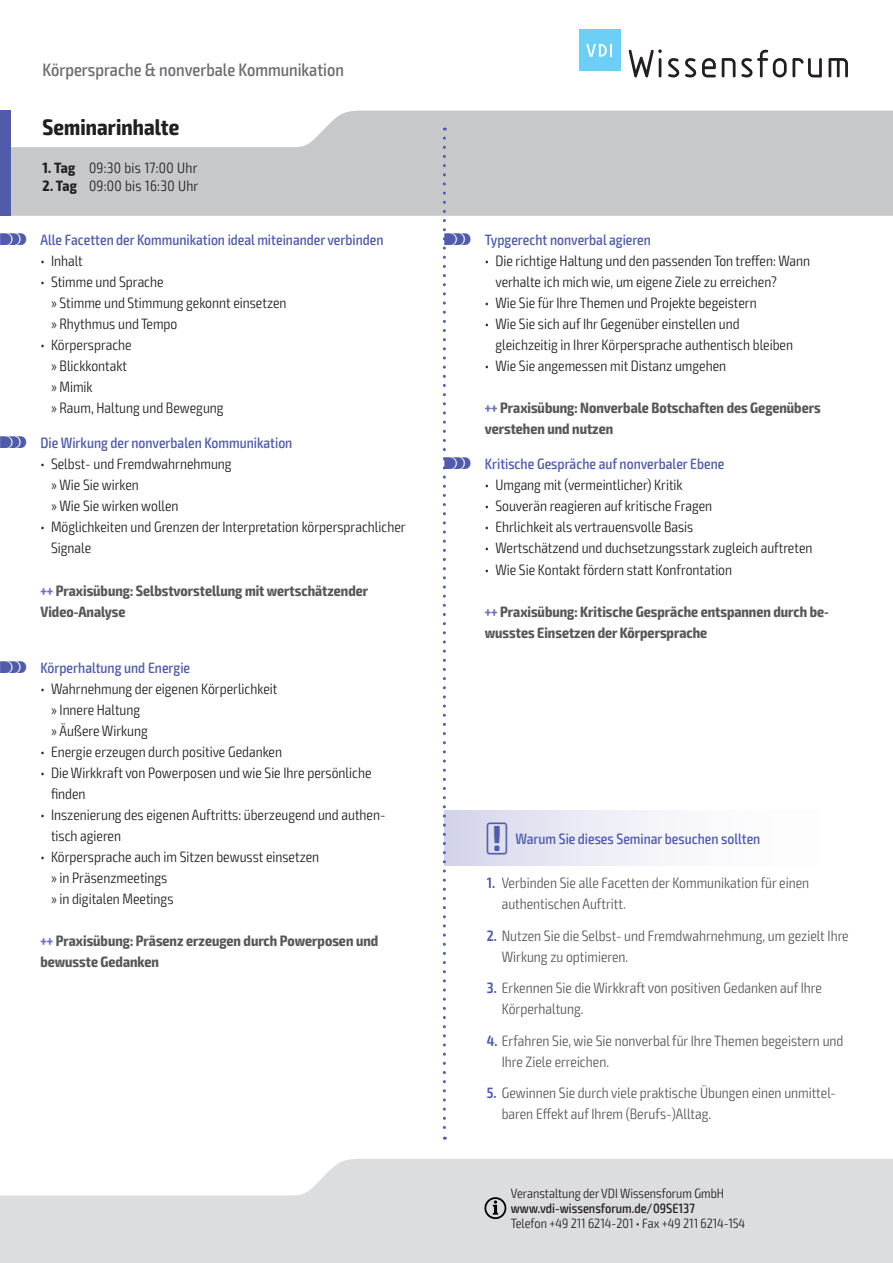
<style>
.page{position:relative;width:893px;height:1263px;background:#fff}
.page>*{position:absolute;margin:0;border:0;box-sizing:border-box;transform-origin:0 0}
.t1{font:700 condensed 22.5px "Exo 2";letter-spacing:.005em;color:#231f20}
.t2{font:500 condensed 18px "Exo 2";color:#6c6d70}
.t3{font:300 condensed 15px/21px "Exo 2";color:#231f20}
.t4{font:300 condensed 15px/21px "Exo 2";color:#57585a}
.t5{font:700 condensed 15px/21px "Exo 2";color:#57585a}
.t6{font:500 condensed 15px "Exo 2";color:#505ca9}
.t7{font:300 condensed 15px "Exo 2";letter-spacing:.02em;color:#231f20}
.t8{font:300 condensed 13.5px "Exo 2";color:#231f20}
.t9{font:500 condensed 13.5px "Exo 2";color:#231f20}
.s1{font-weight:700}
.s2{font-family:"VDI Iconset S4 A Regular";font-weight:400;font-stretch:normal}
.s3{color:#6e73b6}
.s4{font-weight:600;color:#505ca9}
</style>
<div class="page">
<svg style="left:0;top:1159px;width:893px;height:104px;fill:#dcdddf"></svg>
<svg style="left:11px;top:111px;width:882px;height:105px;fill:#c7c8ca"></svg>
<div style="left:0;top:111px;width:11px;height:105px;background:#505ca9"></div>
<svg style="left:484px;top:1197px;width:22px;height:22px"></svg>
<svg style="left:629px;top:49px;width:33px;height:28px"></svg>
<svg style="left:668px;top:58px;width:11px;height:19px"></svg>
<svg style="left:685px;top:58px;width:11px;height:19px"></svg>
<svg style="left:702px;top:58px;width:14px;height:19px"></svg>
<svg style="left:722px;top:58px;width:13px;height:19px"></svg>
<svg style="left:741px;top:50px;width:81px;height:27px"></svg>
<svg style="left:828px;top:58px;width:20px;height:19px"></svg>
<div style="left:579px;top:30px;width:41px;height:41px;background:#6bcff6"></div>
<svg style="left:586px;top:44px;width:26px;height:13px"></svg>
<div style="left:444px;top:810px;width:406px;height:55px;background:linear-gradient(to right,#d9d9ec,#fff)"></div>
<svg style="left:443px;top:138px;width:3px;height:1002px"></svg>
<p class="t2" style="left:43px;top:59px;width:303px">Körpersprache &amp; nonverbale Kommunikation</p>
<h1 class="t1" style="left:43px;top:113px;width:138px">Seminarinhalte</h1>
<p class="t7" style="left:43px;top:159px;width:157px"><span class="s1">1. Tag</span> 09:30 bis 17:00 Uhr</p>
<p class="t7" style="left:43px;top:177px;width:157px"><span class="s1">2. Tag</span> 09:00 bis 16:30 Uhr</p>
<p class="t6" style="left:0;top:230px;width:385px"><span class="s2">S</span> Alle Facetten der Kommunikation ideal miteinander verbinden</p>
<p class="t3" style="left:40px;top:250px;width:44px">• Inhalt</p>
<p class="t3" style="left:51px;top:271px;width:237px;text-indent:-11px">• Stimme und Sprache<br>» Stimme und Stimmung gekonnt einsetzen » Rhythmus und Tempo</p>
<p class="t3" style="left:51px;top:334px;width:174px;text-indent:-11px">• Körpersprache<br>» Blickkontakt<br>» Mimik<br>» Raum, Haltung und Bewegung</p>
<p class="t6" style="left:0;top:434px;width:294px"><span class="s2">S</span> Die Wirkung der nonverbalen Kommunikation</p>
<p class="t3" style="left:51px;top:454px;width:182px;text-indent:-11px">• Selbst- und Fremdwahrnehmung » Wie Sie wirken<br>» Wie Sie wirken wollen</p>
<p class="t3" style="left:51px;top:517px;width:356px;text-indent:-11px">• Möglichkeiten und Grenzen der Interpretation körpersprachlicher<br>Signale</p>
<p class="t5" style="left:40px;top:580px;width:329px"><span class="s3">+++</span> Praxisübung: Selbstvorstellung mit wertschätzender<br>Video-Analyse</p>
<p class="t6" style="left:0;top:659px;width:192px"><span class="s2">S</span> Körperhaltung und Energie</p>
<p class="t3" style="left:51px;top:679px;width:228px;text-indent:-11px">• Wahrnehmung der eigenen Körperlichkeit » Innere Haltung<br>» Äußere Wirkung</p>
<p class="t3" style="left:40px;top:742px;width:243px">• Energie erzeugen durch positive Gedanken</p>
<p class="t3" style="left:51px;top:763px;width:322px;text-indent:-11px">• Die Wirkkraft von Powerposen und wie Sie Ihre persönliche finden</p>
<p class="t3" style="left:51px;top:805px;width:336px;text-indent:-11px">• Inszenierung des eigenen Auftritts: überzeugend und authen&shy;tisch agieren</p>
<p class="t3" style="left:51px;top:847px;width:270px;text-indent:-11px">• Körpersprache auch im Sitzen bewusst einsetzen » in Präsenzmeetings<br>» in digitalen Meetings</p>
<p class="t5" style="left:40px;top:931px;width:339px"><span class="s3">+++</span> Praxisübung: Präsenz erzeugen durch Powerposen und bewusste Gedanken</p>
<p class="t6" style="left:444px;top:230px;width:208px"><span class="s2">S</span> Typgerecht nonverbal agieren</p>
<p class="t3" style="left:495px;top:250px;width:316px;text-indent:-11px">• Die richtige Haltung und den passenden Ton treffen: Wann verhalte ich mich wie, um eigene Ziele zu erreichen?</p>
<p class="t3" style="left:485px;top:292px;width:273px">• Wie Sie für Ihre Themen und Projekte begeistern</p>
<p class="t3" style="left:495px;top:313px;width:299px;text-indent:-11px">• Wie Sie sich auf Ihr Gegenüber einstellen und gleichzeitig in Ihrer Körpersprache authentisch bleiben</p>
<p class="t3" style="left:485px;top:355px;width:243px">• Wie Sie angemessen mit Distanz umgehen</p>
<p class="t5" style="left:485px;top:397px;width:337px"><span class="s3">+++</span> Praxisübung: Nonverbale Botschaften des Gegenübers verstehen und nutzen</p>
<p class="t6" style="left:444px;top:455px;width:282px"><span class="s2">S</span> Kritische Gespräche auf nonverbaler Ebene</p>
<p class="t3" style="left:485px;top:475px;width:199px">• Umgang mit (vermeintlicher) Kritik</p>
<p class="t3" style="left:485px;top:496px;width:229px">• Souverän reagieren auf kritische Fragen</p>
<p class="t3" style="left:485px;top:517px;width:210px">• Ehrlichkeit als vertrauensvolle Basis</p>
<p class="t3" style="left:485px;top:538px;width:329px">• Wertschätzend und duchsetzungsstark zugleich auftreten</p>
<p class="t3" style="left:485px;top:559px;width:249px">• Wie Sie Kontakt fördern statt Konfrontation</p>
<p class="t5" style="left:485px;top:601px;width:346px"><span class="s3">+++</span> Praxisübung: Kritische Gespräche entspannen durch be&shy;wusstes Einsetzen der Körpersprache</p>
<p class="t6" style="left:487px;top:830px;width:275px"><span class="s2">!</span> Warum Sie dieses Seminar besuchen sollten</p>
<p class="t4" style="left:502px;top:873px;width:309px;text-indent:-15px"><span class="s4">1.</span> Verbinden Sie alle Facetten der Kommunikation für einen authentischen Auftritt.</p>
<p class="t4" style="left:502px;top:925px;width:348px;text-indent:-15px"><span class="s4">2.</span> Nutzen Sie die Selbst- und Fremdwahrnehmung, um gezielt Ihre<br>Wirkung zu optimieren.</p>
<p class="t4" style="left:502px;top:978px;width:322px;text-indent:-15px"><span class="s4">3.</span> Erkennen Sie die Wirkkraft von positiven Gedanken auf Ihre<br>Körperhaltung.</p>
<p class="t4" style="left:502px;top:1030px;width:343px;text-indent:-15px"><span class="s4">4.</span> Erfahren Sie, wie Sie nonverbal für Ihre Themen begeistern und<br>Ihre Ziele erreichen.</p>
<p class="t4" style="left:502px;top:1083px;width:334px;text-indent:-15px"><span class="s4">5.</span> Gewinnen Sie durch viele praktische Übungen einen unmittel&shy;baren Effekt auf Ihrem (Berufs-)Alltag.</p>
<p class="t8" style="left:511px;top:1185px;width:215px">Veranstaltung der VDI Wissensforum GmbH</p>
<p class="t9" style="left:511px;top:1200px;width:186px">www.vdi-wissensforum.de/09SE137</p>
<p class="t8" style="left:511px;top:1215px;width:236px">Telefon +49 211 6214-201 • Fax +49 211 6214-154</p>
</div>
